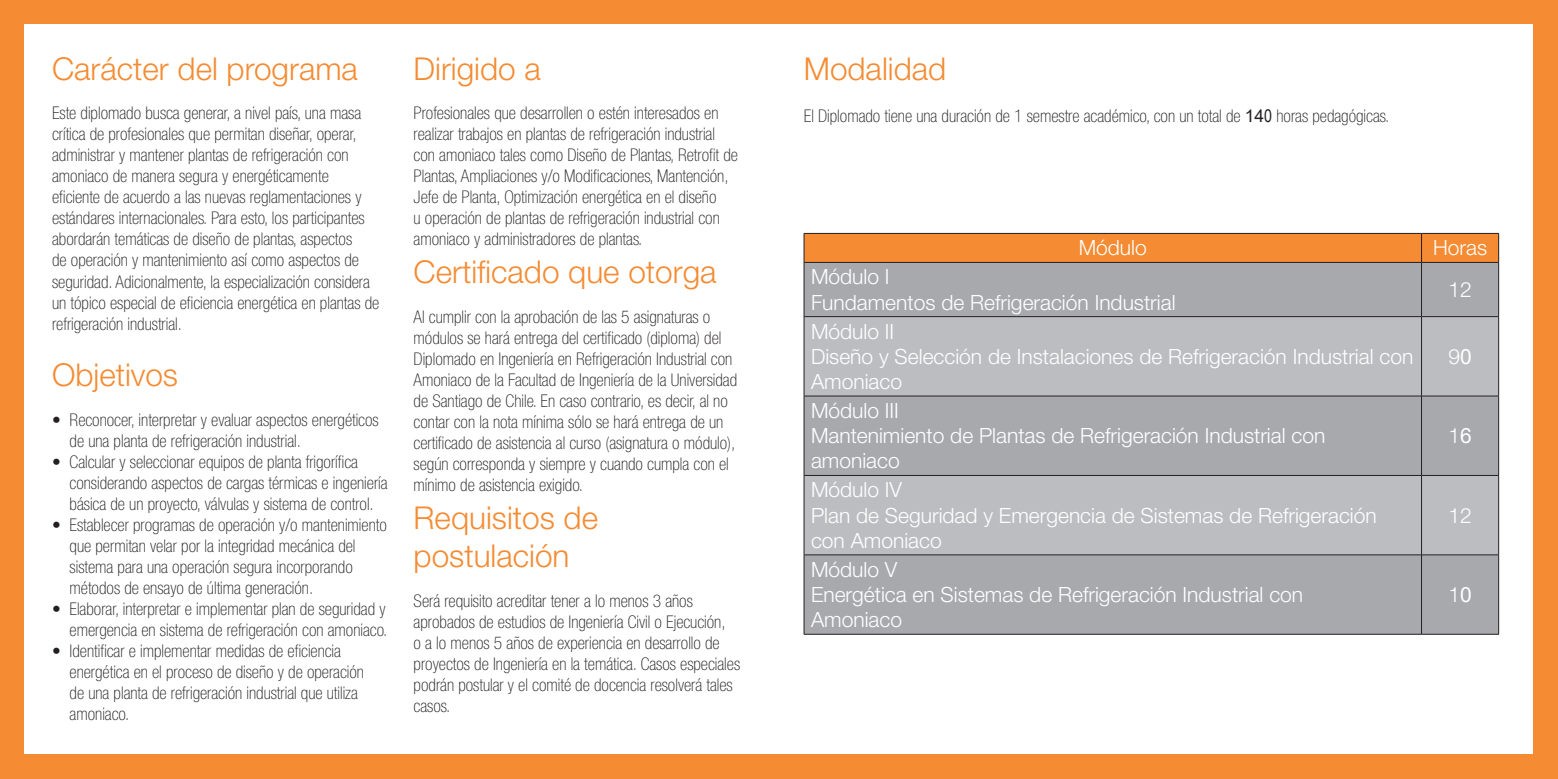
<style>
.page{position:relative;width:1558px;height:779px;background:#f58b32}
.page>*{position:absolute;margin:0;border:0;box-sizing:border-box;transform-origin:0 0}
.t1{font:300 31.5px/37.8px "Helvetica Neue LT Std";color:#f58b32}
.t2{font:300 21px/25.2px "Helvetica Neue LT Std";color:#fff}
.t3{font:100 condensed 17.5px/21px "Helvetica Neue LT Std";color:#231f20}
.s1{font-family:"Arial";font-weight:400;font-stretch:normal}
.s2{font-family:"Arial Narrow";font-weight:400;font-stretch:normal}
.s3{font-family:"Arial";font-weight:400}
</style>
<div class="page">
<div style="left:25px;top:25px;width:1508px;height:729px;background:#fff"></div>
<div style="left:805px;top:263px;width:693px;height:371px;background:#a8a9ad"></div>
<svg style="left:805px;top:317px;width:693px;height:237px;background:#b4b5b9"></svg>
<svg style="left:804px;top:233px;width:695px;height:29px;background:#ec8631"></svg>
<hr style="left:804px;top:262px;width:617px;height:1px;background:#231f20">
<hr style="left:804px;top:263px;width:1px;height:53px;background:#231f20">
<hr style="left:1421px;top:262px;width:78px;height:1px;background:#231f20">
<hr style="left:1421px;top:263px;width:1px;height:53px;background:#231f20">
<hr style="left:1498px;top:263px;width:1px;height:53px;background:#231f20">
<hr style="left:804px;top:316px;width:617px;height:1px;background:#231f20">
<hr style="left:804px;top:317px;width:1px;height:79px;background:#231f20">
<hr style="left:1421px;top:316px;width:78px;height:1px;background:#231f20">
<hr style="left:1421px;top:317px;width:1px;height:79px;background:#231f20">
<hr style="left:1498px;top:317px;width:1px;height:79px;background:#231f20">
<hr style="left:804px;top:396px;width:617px;height:1px;background:#231f20">
<hr style="left:804px;top:396px;width:1px;height:79px;background:#231f20">
<hr style="left:1421px;top:396px;width:78px;height:1px;background:#231f20">
<hr style="left:1421px;top:396px;width:1px;height:79px;background:#231f20">
<hr style="left:1498px;top:396px;width:1px;height:79px;background:#231f20">
<hr style="left:804px;top:475px;width:617px;height:1px;background:#231f20">
<hr style="left:804px;top:476px;width:1px;height:79px;background:#231f20">
<hr style="left:1421px;top:475px;width:78px;height:1px;background:#231f20">
<hr style="left:1421px;top:476px;width:1px;height:79px;background:#231f20">
<hr style="left:1498px;top:476px;width:1px;height:79px;background:#231f20">
<hr style="left:804px;top:554px;width:617px;height:1px;background:#231f20">
<hr style="left:804px;top:555px;width:1px;height:79px;background:#231f20">
<hr style="left:1421px;top:554px;width:78px;height:1px;background:#231f20">
<hr style="left:1421px;top:555px;width:1px;height:79px;background:#231f20">
<hr style="left:1498px;top:555px;width:1px;height:79px;background:#231f20">
<hr style="left:804px;top:634px;width:617px;height:1px;background:#231f20">
<hr style="left:1421px;top:634px;width:78px;height:1px;background:#231f20">
<h1 class="t1" style="left:52px;top:49px;width:307px">Carácter del programa</h1>
<p class="t3" style="left:52px;top:103px;width:329px">Este diplomado busca generar, a nivel país, una masa crítica de profesionales que permitan diseñar, operar, administrar y mantener plantas de refrigeración con amoniaco de manera segura y energéticamente eficiente de acuerdo a las nuevas reglamentaciones y estándares internacionales. Para esto, los participantes abordarán temáticas de diseño de plantas, aspectos<br>de operación y mantenimiento así como aspectos de seguridad. Adicionalmente, la especialización considera un tópico especial de eficiencia energética en plantas de refrigeración industrial.</p>
<h1 class="t1" style="left:52px;top:355px;width:128px">Objetivos</h1>
<p class="t3" style="left:70px;top:409px;width:311px;text-indent:-18px">• Reconocer, interpretar y evaluar aspectos energéticos de una planta de refrigeración industrial.</p>
<p class="t3" style="left:70px;top:451px;width:319px;text-indent:-18px">• Calcular y seleccionar equipos de planta frigorífica considerando aspectos de cargas térmicas e ingeniería básica de un proyecto, válvulas y sistema de control.</p>
<p class="t3" style="left:70px;top:514px;width:319px;text-indent:-18px">• Establecer programas de operación y/o mantenimiento que permitan velar por la integridad mecánica del sistema para una operación segura incorporando métodos de ensayo de última generación.</p>
<p class="t3" style="left:52px;top:598px;width:337px;text-align:right">• Elaborar, interpretar e implementar plan de seguridad y emergencia en sistema de refrigeración con amoniaco.</p>
<p class="t3" style="left:70px;top:640px;width:296px;text-indent:-18px">• Identificar e implementar medidas de eficiencia energética en el proceso de diseño y de operación de una planta de refrigeración industrial que utiliza amoniaco.</p>
<h1 class="t1" style="left:414px;top:49px;width:129px">Dirigido a</h1>
<p class="t3" style="left:414px;top:103px;width:326px">Profesionales que desarrollen o estén interesados en realizar trabajos en plantas de refrigeración industrial con amoniaco tales como Diseño de Plantas, Retrofit de Plantas, Ampliaciones y/o Modificaciones, Mantención, Jefe de Planta, Optimización energética en el diseño<br>u operación de plantas de refrigeración industrial con amoniaco y administradores de plantas.</p>
<h1 class="t1" style="left:414px;top:252px;width:304px">Certificado que otorga</h1>
<p class="t3" style="left:414px;top:306px;width:325px">Al cumplir con la aprobación de las 5 asignaturas o módulos se hará entrega del certificado (diploma) del Diplomado en Ingeniería en Refrigeración Industrial con Amoniaco de la Facultad de Ingeniería de la Universidad de Santiago de Chile. En caso contrario, es decir, al no contar con la nota mínima sólo se hará entrega de un certificado de asistencia al curso (asignatura o módulo), según corresponda y siempre y cuando cumpla con el mínimo de asistencia exigido.</p>
<h1 class="t1" style="left:414px;top:498px;width:186px">Requisitos de postulación</h1>
<p class="t3" style="left:414px;top:590px;width:328px">Será requisito acreditar tener a lo menos 3 años aprobados de estudios de Ingeniería Civil o Ejecución,<br>o a lo menos 5 años de experiencia en desarrollo de proyectos de Ingeniería en la temática. Casos especiales podrán postular y el comité de docencia resolverá tales casos.</p>
<h1 class="t1" style="left:804px;top:49px;width:144px">Modalidad</h1>
<p class="t3" style="left:804px;top:105px;width:587px">El Diplomado tiene una duración de 1 semestre académico, con un total de <span class="s1">14</span><span class="s2">0</span> horas pedagógicas.</p>
<p class="t2" style="left:1079px;top:235px;width:70px">Módulo</p>
<p class="t2" style="left:1433px;top:235px;width:56px">Horas</p>
<p class="t2" style="left:811px;top:264px;width:366px">Módulo I<br>Fundamentos de Refrigeración Industrial</p>
<p class="t2" style="left:811px;top:318px;width:604px">Módulo II<br>Diseño y Selección de Instalaciones de Refrigeración Industrial con<br>Amoniaco</p>
<p class="t2" style="left:811px;top:397px;width:516px">Módulo III<br>Mantenimiento de Plantas de Refrigeración Industrial con amoniaco</p>
<p class="t2" style="left:811px;top:477px;width:567px">Módulo IV<br>Plan de Seguridad y Emergencia de Sistemas de Refrigeración con Amoniaco</p>
<p class="t2" style="left:1448px;top:276px;width:25px">12</p>
<p class="t2" style="left:1448px;top:343px;width:25px">9<span class="s3">0</span></p>
<p class="t2" style="left:1448px;top:423px;width:25px">1<span class="s3">6</span></p>
<p class="t2" style="left:1448px;top:502px;width:25px">12</p>
<p class="t2" style="left:811px;top:556px;width:494px">Módulo V<br>Energética en Sistemas de Refrigeración Industrial con<br>Amoniaco</p>
<p class="t2" style="left:1448px;top:581px;width:25px">1<span class="s3">0</span></p>
</div>
